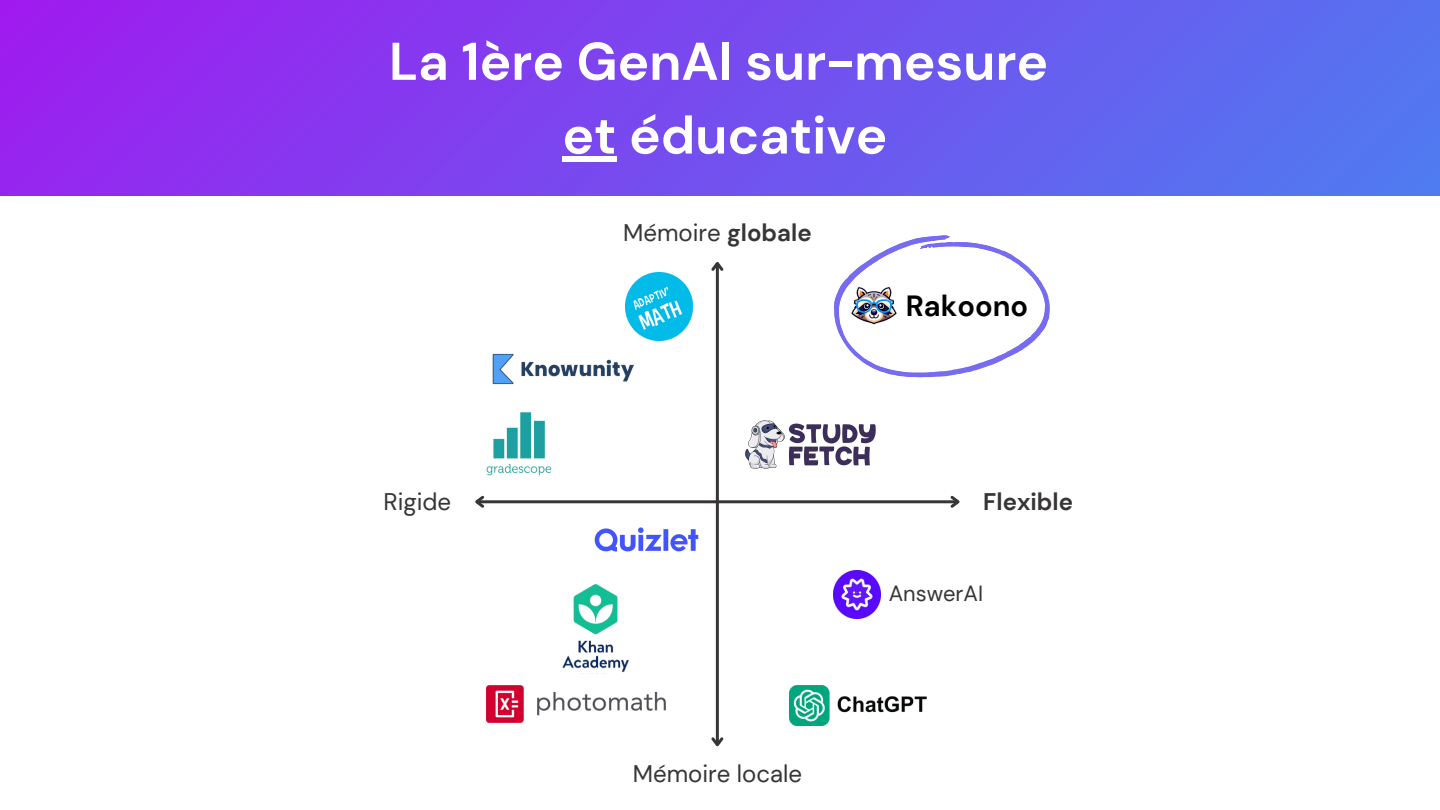
<style>
.page{position:relative;width:1440px;height:810px;background:#fff}
.page>*{position:absolute;margin:0;border:0;box-sizing:border-box;transform-origin:0 0}
.t1{font:700 53px/73.7px "DM Sans";color:#fff;text-align:center}
.t2{font:700 29.2px "DM Sans";color:#000}
.t3{font:24px "DM Sans";color:#373536}
.t4{font:700 24px "DM Sans";color:#373536}
.t5{font:21.9px "DM Sans";color:#373536}
.s1{font-weight:700}
</style>
<div class="page">
<div style="left:0;top:0;width:1440px;height:810px;background:linear-gradient(to right,#9b23ef,#5379f0)"></div>
<div style="left:0;top:197px;width:1440px;height:613px;background:#fff"></div>
<hr style="left:716px;top:263px;width:3px;height:482px;background:#373536">
<svg style="left:711px;top:735px;width:13px;height:12px"></svg>
<svg style="left:711px;top:262px;width:13px;height:12px"></svg>
<img style="left:789px;top:685px;width:138px;height:41px">
<img style="left:492px;top:353px;width:142px;height:32px">
<img style="left:486px;top:685px;width:180px;height:38px">
<img style="left:625px;top:273px;width:69px;height:67px">
<img style="left:562px;top:583px;width:67px;height:90px">
<img style="left:745px;top:420px;width:131px;height:49px">
<img style="left:486px;top:412px;width:66px;height:64px">
<img style="left:833px;top:570px;width:48px;height:48px">
<hr style="left:477px;top:500px;width:481px;height:3px;background:#373536">
<svg style="left:948px;top:495px;width:12px;height:13px"></svg>
<svg style="left:475px;top:495px;width:12px;height:13px"></svg>
<img style="left:595px;top:527px;width:104px;height:25px">
<svg style="left:834px;top:235px;width:216px;height:142px"></svg>
<div style="left:562px;top:157px;width:54px;height:5px;background:#fff"></div>
<p class="t1" style="left:389px;top:25px;width:661px">La 1ère GenAI sur-mesure et éducative</p>
<p class="t3" style="left:384px;top:486px;width:69px">Rigide</p>
<p class="t3" style="left:623px;top:217px;width:190px">Mémoire <span class="s1">globale</span></p>
<p class="t3" style="left:633px;top:759px;width:171px">Mémoire locale</p>
<p class="t2" style="left:906px;top:287px;width:124px">Rakoono</p>
<p class="t4" style="left:983px;top:486px;width:91px">Flexible</p>
<p class="t5" style="left:889px;top:579px;width:96px">AnswerAI</p>
</div>
